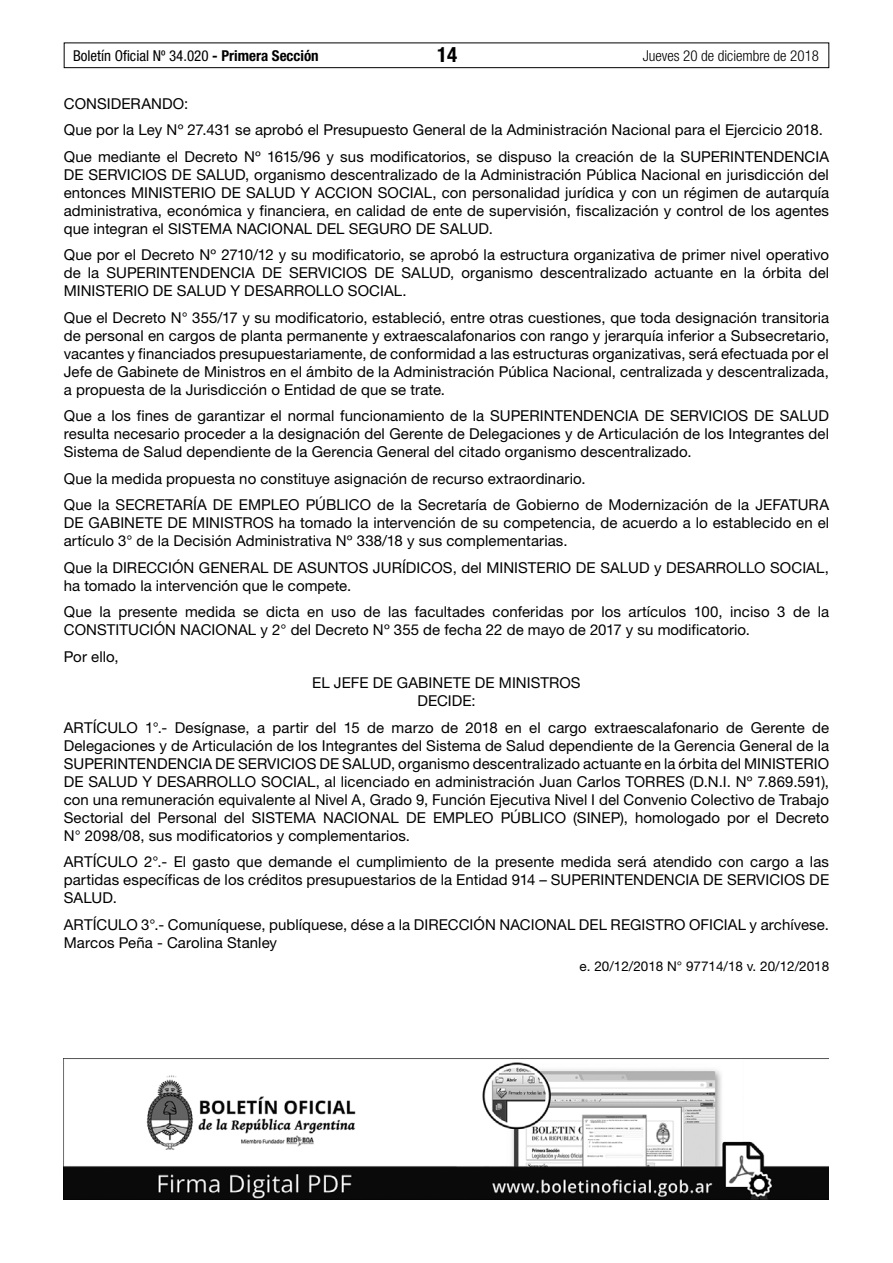
<style>
.page{position:relative;width:893px;height:1263px;background:#fff}
.page>*{position:absolute;margin:0;border:0;box-sizing:border-box;transform-origin:0 0}
.t1{font:700 condensed 21px "Helvetica Neue LT Std";color:#000}
.t2{font:15px/18px "Helvetica Neue LT Std";letter-spacing:.005em;color:#000}
.t3{font:condensed 15px "Helvetica Neue LT Std";color:#000}
.t4{font:300 condensed 15px "Helvetica Neue LT Std";color:#000}
.t5{font:13.5px "Helvetica Neue LT Std";color:#000}
.s1{font-weight:700}
</style>
<div class="page">
<div style="left:64px;top:43px;width:765px;height:25px;border:1px solid #000"></div>
<img style="left:64px;top:1058px;width:765px;height:141px">
<p class="t3" style="left:73px;top:47px;width:247px">Boletín Oficial Nº 34.020 <span class="s1">- Primera Sección</span></p>
<h1 class="t1" style="left:437px;top:42px;width:22px">14</h1>
<p class="t4" style="left:643px;top:47px;width:178px">Jueves 20 de diciembre de 2018</p>
<p class="t2" style="left:64px;top:90px;width:767px;line-height:26.5px">CONSIDERANDO:<br>Que por la Ley Nº 27.431 se aprobó el Presupuesto General de la Administración Nacional para el Ejercicio 2018.<br>Que mediante el Decreto Nº 1615/96 y sus modificatorios, se dispuso la creación de la SUPERINTENDENCIA</p>
<p class="t2" style="left:64px;top:165px;width:767px;text-align:justify">DE SERVICIOS DE SALUD, organismo descentralizado de la Administración Pública Nacional en jurisdicción del entonces MINISTERIO DE SALUD Y ACCION SOCIAL, con personalidad jurídica y con un régimen de autarquía administrativa, económica y financiera, en calidad de ente de supervisión, fiscalización y control de los agentes que integran el SISTEMA NACIONAL DEL SEGURO DE SALUD.</p>
<p class="t2" style="left:64px;top:245px;width:767px;text-align:justify">Que por el Decreto Nº 2710/12 y su modificatorio, se aprobó la estructura organizativa de primer nivel operativo de la SUPERINTENDENCIA DE SERVICIOS DE SALUD, organismo descentralizado actuante en la órbita del MINISTERIO DE SALUD Y DESARROLLO SOCIAL.</p>
<p class="t2" style="left:64px;top:308px;width:767px;text-align:justify">Que el Decreto N° 355/17 y su modificatorio, estableció, entre otras cuestiones, que toda designación transitoria de personal en cargos de planta permanente y extraescalafonarios con rango y jerarquía inferior a Subsecretario, vacantes y financiados presupuestariamente, de conformidad a las estructuras organizativas, será efectuada por el Jefe de Gabinete de Ministros en el ámbito de la Administración Pública Nacional, centralizada y descentralizada, a propuesta de la Jurisdicción o Entidad de que se trate.</p>
<p class="t2" style="left:64px;top:406px;width:767px;text-align:justify">Que a los fines de garantizar el normal funcionamiento de la SUPERINTENDENCIA DE SERVICIOS DE SALUD resulta necesario proceder a la designación del Gerente de Delegaciones y de Articulación de los Integrantes del Sistema de Salud dependiente de la Gerencia General del citado organismo descentralizado.</p>
<p class="t2" style="left:64px;top:465px;width:767px;line-height:26.5px">Que la medida propuesta no constituye asignación de recurso extraordinario.<br>Que la SECRETARÍA DE EMPLEO PÚBLICO de la Secretaría de Gobierno de Modernización de la JEFATURA</p>
<p class="t2" style="left:64px;top:514px;width:767px">DE GABINETE DE MINISTROS ha tomado la intervención de su competencia, de acuerdo a lo establecido en el artículo 3° de la Decisión Administrativa Nº 338/18 y sus complementarias.</p>
<p class="t2" style="left:64px;top:558px;width:767px">Que la DIRECCIÓN GENERAL DE ASUNTOS JURÍDICOS, del MINISTERIO DE SALUD y DESARROLLO SOCIAL, ha tomado la intervención que le compete.</p>
<p class="t2" style="left:64px;top:603px;width:767px">Que la presente medida se dicta en uso de las facultades conferidas por los artículos 100, inciso 3 de la<br>CONSTITUCIÓN NACIONAL y 2° del Decreto Nº 355 de fecha 22 de mayo de 2017 y su modificatorio.</p>
<p class="t2" style="left:64px;top:647px;width:56px">Por ello,</p>
<p class="t2" style="left:312px;top:674px;width:270px;text-align:center">EL JEFE DE GABINETE DE MINISTROS<br>DECIDE:</p>
<p class="t2" style="left:64px;top:718px;width:767px;text-align:justify">ARTÍCULO 1°.- Desígnase, a partir del 15 de marzo de 2018 en el cargo extraescalafonario de Gerente de Delegaciones y de Articulación de los Integrantes del Sistema de Salud dependiente de la Gerencia General de la SUPERINTENDENCIA DE SERVICIOS DE SALUD, organismo descentralizado actuante en la órbita del MINISTERIO DE SALUD Y DESARROLLO SOCIAL, al licenciado en administración Juan Carlos TORRES (D.N.I. Nº 7.869.591), con una remuneración equivalente al Nivel A, Grado 9, Función Ejecutiva Nivel I del Convenio Colectivo de Trabajo Sectorial del Personal del SISTEMA NACIONAL DE EMPLEO PÚBLICO (SINEP), homologado por el Decreto N° 2098/08, sus modificatorios y complementarios.</p>
<p class="t2" style="left:64px;top:853px;width:767px;text-align:justify">ARTÍCULO 2°.- El gasto que demande el cumplimiento de la presente medida será atendido con cargo a las partidas específicas de los créditos presupuestarios de la Entidad 914 – SUPERINTENDENCIA DE SERVICIOS DE SALUD.</p>
<p class="t2" style="left:64px;top:915px;width:767px">ARTÍCULO 3°.- Comuníquese, publíquese, dése a la DIRECCIÓN NACIONAL DEL REGISTRO OFICIAL y archívese.<br>Marcos Peña - Carolina Stanley</p>
<p class="t5" style="left:580px;top:958px;width:251px">e. 20/12/2018 N° 97714/18 v. 20/12/2018</p>
</div>
